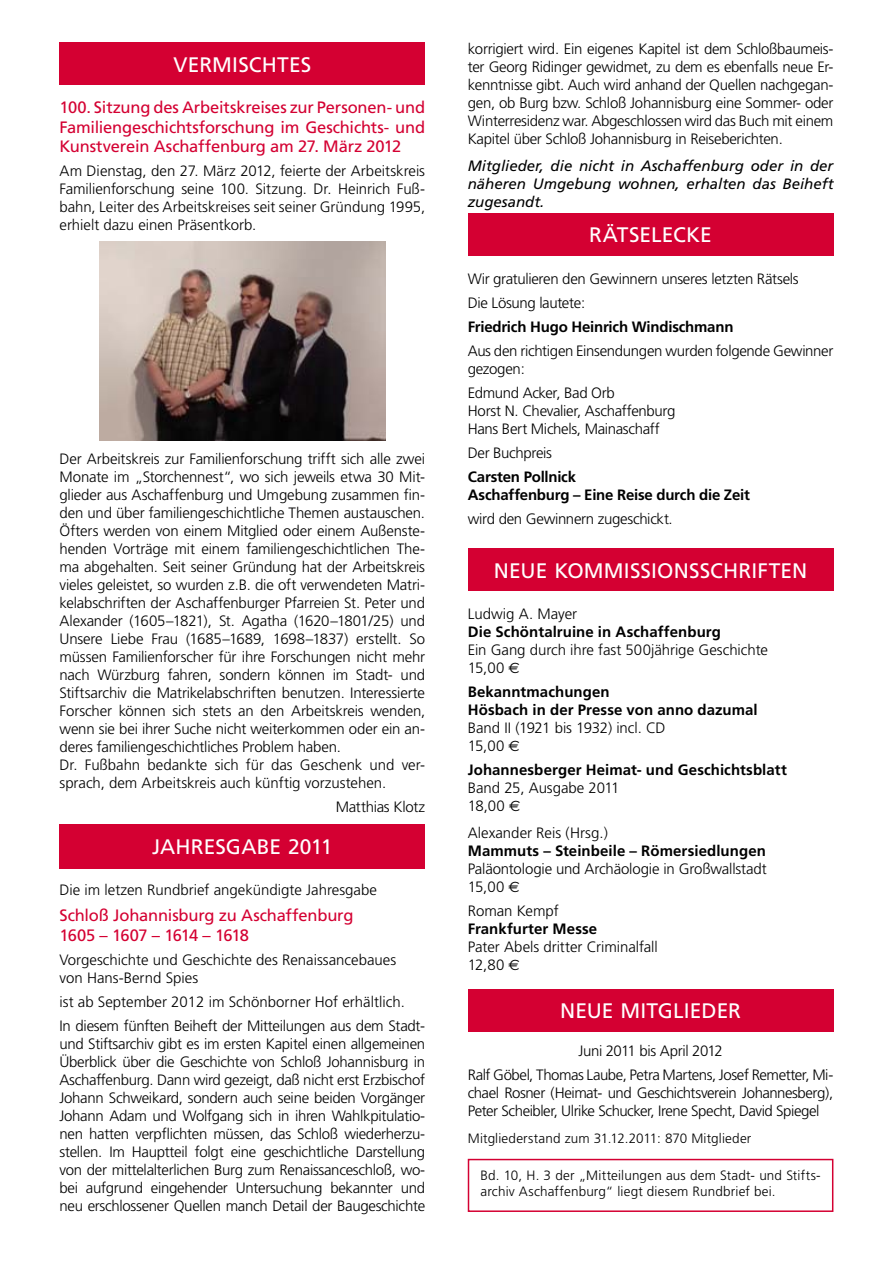
<style>
.page{position:relative;width:893px;height:1263px;background:#fff}
.page>*{position:absolute;margin:0;border:0;box-sizing:border-box;transform-origin:0 0}
.t1{font:21px "Frutiger";letter-spacing:.005em;color:#fff}
.t2{font:16.5px/19.8px "Frutiger";letter-spacing:-.01em;color:#d40032;text-align:justify}
.t3{font:300 15px/18px "Frutiger";letter-spacing:-.015em;color:#000}
.t4{font:700 15px/18px "Frutiger";letter-spacing:.005em;color:#000}
.t5{font:italic 15px/18px "Frutiger";color:#000;text-align:justify}
.t6{font:700 15px/18px "Frutiger";letter-spacing:-.015em;color:#000}
.t7{font:300 13.5px/16.2px "Frutiger";letter-spacing:.01em;color:#000}
.s1{font-family:"Euro Sans";font-weight:400}
</style>
<div class="page">
<div style="left:60px;top:43px;width:365px;height:42px;background:#d40032"></div>
<div style="left:60px;top:824px;width:365px;height:44px;background:#d40032"></div>
<div style="left:468px;top:213px;width:365px;height:43px;background:#d40032"></div>
<div style="left:468px;top:549px;width:365px;height:42px;background:#d40032"></div>
<div style="left:468px;top:989px;width:365px;height:42px;background:#d40032"></div>
<div style="left:468px;top:1159px;width:365px;height:53px;border:2px solid #d40032"></div>
<img style="left:99px;top:242px;width:287px;height:199px">
<h1 class="t1" style="left:173px;top:52px;width:139px">VERMISCHTES</h1>
<p class="t2" style="left:60px;top:97px;width:367px">100. Sitzung des Arbeitskreises zur Personen- und Familiengeschichtsforschung im Geschichts- und Kunstverein Aschaffenburg am 27. März 2012</p>
<p class="t3" style="left:60px;top:162px;width:367px;text-align:justify">Am Dienstag, den 27. März 2012, feierte der Arbeitskreis Familienforschung seine 100. Sitzung. Dr. Heinrich Fuß&shy;bahn, Leiter des Arbeitskreises seit seiner Gründung 1995, erhielt dazu einen Präsentkorb.</p>
<p class="t3" style="left:60px;top:450px;width:367px">Der Arbeitskreis zur Familienforschung trifft sich alle zwei Monate im „Storchennest“, wo sich jeweils etwa 30 Mit&shy;glieder aus Aschaffenburg und Umgebung zusammen fin&shy;den und über familiengeschichtliche Themen austauschen.<br>Öfters werden von einem Mitglied oder einem Außenste&shy;henden Vorträge mit einem familiengeschichtlichen The&shy;ma abgehalten. Seit seiner Gründung hat der Arbeitskreis vieles geleistet, so wurden z.B. die oft verwendeten Matri&shy;kelabschriften der Aschaffenburger Pfarreien St. Peter und Alexander (1605–1821), St. Agatha (1620–1801/25) und Unsere Liebe Frau (1685–1689, 1698–1837) erstellt. So müssen Familienforscher für ihre Forschungen nicht mehr nach Würzburg fahren, sondern können im Stadt- und Stiftsarchiv die Matrikelabschriften benutzen. Interessierte Forscher können sich stets an den Arbeitskreis wenden, wenn sie bei ihrer Suche nicht weiterkommen oder ein an&shy;deres familiengeschichtliches Problem haben.<br>Dr. Fußbahn bedankte sich für das Geschenk und ver&shy;sprach, dem Arbeitskreis auch künftig vorzustehen.</p>
<p class="t3" style="left:336px;top:798px;width:91px">Matthias Klotz</p>
<h1 class="t1" style="left:152px;top:834px;width:182px">JAHRESGABE 2011</h1>
<p class="t3" style="left:60px;top:881px;width:319px">Die im letzen Rundbrief angekündigte Jahresgabe</p>
<p class="t2" style="left:60px;top:905px;width:295px">Schloß Johannisburg zu Aschaffenburg<br>1605 – 1607 – 1614 – 1618</p>
<p class="t3" style="left:60px;top:951px;width:338px">Vorgeschichte und Geschichte des Renaissancebaues von Hans-Bernd Spies</p>
<p class="t3" style="left:60px;top:990px;width:367px;line-height:24px">ist ab September 2012 im Schönborner Hof erhältlich.<br>In diesem fünften Beiheft der Mitteilungen aus dem Stadt-</p>
<p class="t3" style="left:60px;top:1035px;width:367px;text-align:justify">und Stiftsarchiv gibt es im ersten Kapitel einen allgemeinen Überblick über die Geschichte von Schloß Johannisburg in Aschaffenburg. Dann wird gezeigt, daß nicht erst Erzbischof Johann Schweikard, sondern auch seine beiden Vorgänger Johann Adam und Wolfgang sich in ihren Wahlkpitulatio&shy;nen hatten verpflichten müssen, das Schloß wiederherzu&shy;stellen. Im Hauptteil folgt eine geschichtliche Darstellung von der mittelalterlichen Burg zum Renaissanceschloß, wo&shy;bei aufgrund eingehender Untersuchung bekannter und neu erschlossener Quellen manch Detail der Baugeschichte</p>
<p class="t3" style="left:468px;top:40px;width:367px;text-align:justify">korrigiert wird. Ein eigenes Kapitel ist dem Schloßbaumeis&shy;ter Georg Ridinger gewidmet, zu dem es ebenfalls neue Er&shy;kenntnisse gibt. Auch wird anhand der Quellen nachgegan&shy;gen, ob Burg bzw. Schloß Johannisburg eine Sommer- oder Winterresidenz war. Abgeschlossen wird das Buch mit einem Kapitel über Schloß Johannisburg in Reiseberichten.</p>
<p class="t5" style="left:468px;top:157px;width:367px">Mitglieder, die nicht in Aschaffenburg oder in der näheren Umgebung wohnen, erhalten das Beiheft zugesandt.</p>
<h1 class="t1" style="left:589px;top:223px;width:124px">RÄTSELECKE</h1>
<p class="t3" style="left:468px;top:267px;width:332px;line-height:24px">Wir gratulieren den Gewinnern unseres letzten Rätsels<br>Die Lösung lautete:</p>
<p class="t6" style="left:468px;top:318px;width:267px">Friedrich Hugo Heinrich Windischmann</p>
<p class="t3" style="left:468px;top:342px;width:367px">Aus den richtigen Einsendungen wurden folgende Gewinner gezogen:</p>
<p class="t3" style="left:468px;top:384px;width:209px">Edmund Acker, Bad Orb<br>Horst N. Chevalier, Aschaffenburg<br>Hans Bert Michels, Mainaschaff</p>
<p class="t3" style="left:468px;top:444px;width:86px">Der Buchpreis</p>
<p class="t6" style="left:468px;top:468px;width:284px">Carsten Pollnick<br>Aschaffenburg – Eine Reise durch die Zeit</p>
<p class="t3" style="left:468px;top:510px;width:207px">wird den Gewinnern zugeschickt.</p>
<h1 class="t1" style="left:494px;top:558px;width:315px">NEUE KOMMISSIONSSCHRIFTEN</h1>
<p class="t3" style="left:468px;top:605px;width:111px">Ludwig A. Mayer</p>
<p class="t4" style="left:468px;top:623px;width:255px">Die Schöntalruine in Aschaffenburg</p>
<p class="t3" style="left:468px;top:641px;width:302px">Ein Gang durch ihre fast 500jährige Geschichte<br>15,00 <span class="s1">€</span></p>
<p class="t4" style="left:468px;top:683px;width:291px">Bekanntmachungen<br>Hösbach in der Presse von anno dazumal</p>
<p class="t3" style="left:468px;top:719px;width:199px">Band II (1921 bis 1932) incl. CD<br>15,00 <span class="s1">€</span></p>
<p class="t4" style="left:468px;top:761px;width:321px">Johannesberger Heimat- und Geschichtsblatt</p>
<p class="t3" style="left:468px;top:779px;width:153px">Band 25, Ausgabe 2011<br>18,00 <span class="s1">€</span></p>
<p class="t3" style="left:468px;top:824px;width:142px">Alexander Reis (Hrsg.)</p>
<p class="t4" style="left:468px;top:842px;width:300px">Mammuts – Steinbeile – Römersiedlungen</p>
<p class="t3" style="left:468px;top:860px;width:301px">Paläontologie und Archäologie in Großwallstadt<br>15,00 <span class="s1">€</span></p>
<p class="t3" style="left:468px;top:902px;width:93px">Roman Kempf</p>
<p class="t4" style="left:468px;top:920px;width:131px">Frankfurter Messe</p>
<p class="t3" style="left:468px;top:938px;width:192px">Pater Abels dritter Criminalfall<br>12,80 <span class="s1">€</span></p>
<h1 class="t1" style="left:560px;top:998px;width:183px">NEUE MITGLIEDER</h1>
<p class="t3" style="left:468px;top:1039px;width:367px;line-height:24px;text-align:center">Juni 2011 bis April 2012<br>Ralf Göbel, Thomas Laube, Petra Martens, Josef Remetter, Mi-</p>
<p class="t3" style="left:468px;top:1084px;width:367px">chael Rosner (Heimat- und Geschichtsverein Johannesberg),<br>Peter Scheibler, Ulrike Schucker, Irene Specht, David Spiegel</p>
<p class="t7" style="left:468px;top:1130px;width:285px">Mitgliederstand zum 31.12.2011: 870 Mitglieder</p>
<p class="t7" style="left:480px;top:1167px;width:342px">Bd. 10, H. 3 der „Mitteilungen aus dem Stadt- und Stifts&shy;archiv Aschaffenburg“ liegt diesem Rundbrief bei.</p>
</div>
